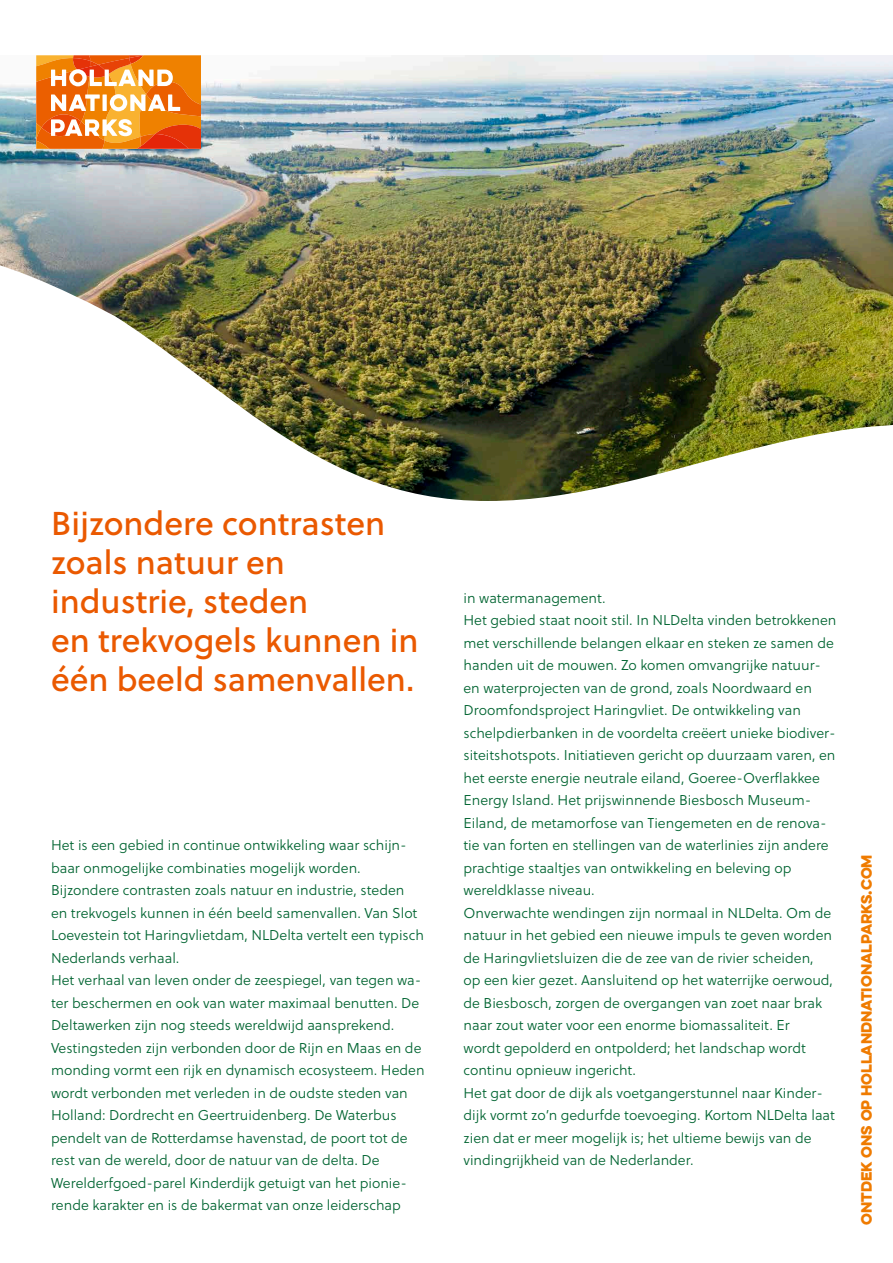
<style>
.page{position:relative;width:893px;height:1263px;background:#fff}
.page>*{position:absolute;margin:0;border:0;box-sizing:border-box;transform-origin:0 0}
.t1{font:33px/39px "Soleil Bk";color:#ea5900}
.t2{font:14.25px/22.5px "Soleil Lt";color:#006431}
.t3{font:13.5px "Eveleth Clean";color:#ef7b00}
</style>
<div class="page">
<img style="left:0;top:55px;width:893px;height:207px">
<svg style="left:36px;top:55px;width:164px;height:94px"></svg>
<img style="left:0;top:262px;width:893px;height:239px">
<h1 class="t1" style="left:51px;top:503px;width:369px">Bijzondere contrasten zoals natuur en industrie, steden<br>en trekvogels kunnen in één beeld samenvallen.</h1>
<p class="t2" style="left:51px;top:834px;width:375px">Het is een gebied in continue ontwikkeling waar schijn&shy;baar onmogelijke combinaties mogelijk worden.<br>Bijzondere contrasten zoals natuur en industrie, steden<br>en trekvogels kunnen in één beeld samenvallen. Van Slot Loevestein tot Haringvlietdam, NLDelta vertelt een typisch Nederlands verhaal.<br>Het verhaal van leven onder de zeespiegel, van tegen wa&shy;ter beschermen en ook van water maximaal benutten. De Deltawerken zijn nog steeds wereldwijd aansprekend.<br>Vestingsteden zijn verbonden door de Rijn en Maas en de monding vormt een rijk en dynamisch ecosysteem. Heden wordt verbonden met verleden in de oudste steden van Holland: Dordrecht en Geertruidenberg. De Waterbus pendelt van de Rotterdamse havenstad, de poort tot de rest van de wereld, door de natuur van de delta. De Werelderfgoed-parel Kinderdijk getuigt van het pionie&shy;rende karakter en is de bakermat van onze leiderschap</p>
<p class="t2" style="left:463px;top:586px;width:374px">in watermanagement.<br>Het gebied staat nooit stil. In NLDelta vinden betrokkenen met verschillende belangen elkaar en steken ze samen de handen uit de mouwen. Zo komen omvangrijke natuur&shy;en waterprojecten van de grond, zoals Noordwaard en Droomfondsproject Haringvliet. De ontwikkeling van schelpdierbanken in de voordelta creëert unieke biodiver&shy;siteitshotspots. Initiatieven gericht op duurzaam varen, en het eerste energie neutrale eiland, Goeree-Overflakkee Energy Island. Het prijswinnende Biesbosch Museum-Eiland, de metamorfose van Tiengemeten en de renova&shy;tie van forten en stellingen van de waterlinies zijn andere prachtige staaltjes van ontwikkeling en beleving op wereldklasse niveau.<br>Onverwachte wendingen zijn normaal in NLDelta. Om de natuur in het gebied een nieuwe impuls te geven worden de Haringvlietsluizen die de zee van de rivier scheiden,<br>op een kier gezet. Aansluitend op het waterrijke oerwoud, de Biesbosch, zorgen de overgangen van zoet naar brak naar zout water voor een enorme biomassaliteit. Er<br>wordt gepolderd en ontpolderd; het landschap wordt continu opnieuw ingericht.<br>Het gat door de dijk als voetgangerstunnel naar Kinder&shy;dijk vormt zo’n gedurfde toevoeging. Kortom NLDelta laat zien dat er meer mogelijk is; het ultieme bewijs van de vindingrijkheid van de Nederlander.</p>
<p class="t3" style="left:856px;top:1225px;width:372px;rotate:-90deg">ontdek ons op hollandnationalparks.com</p>
</div>
